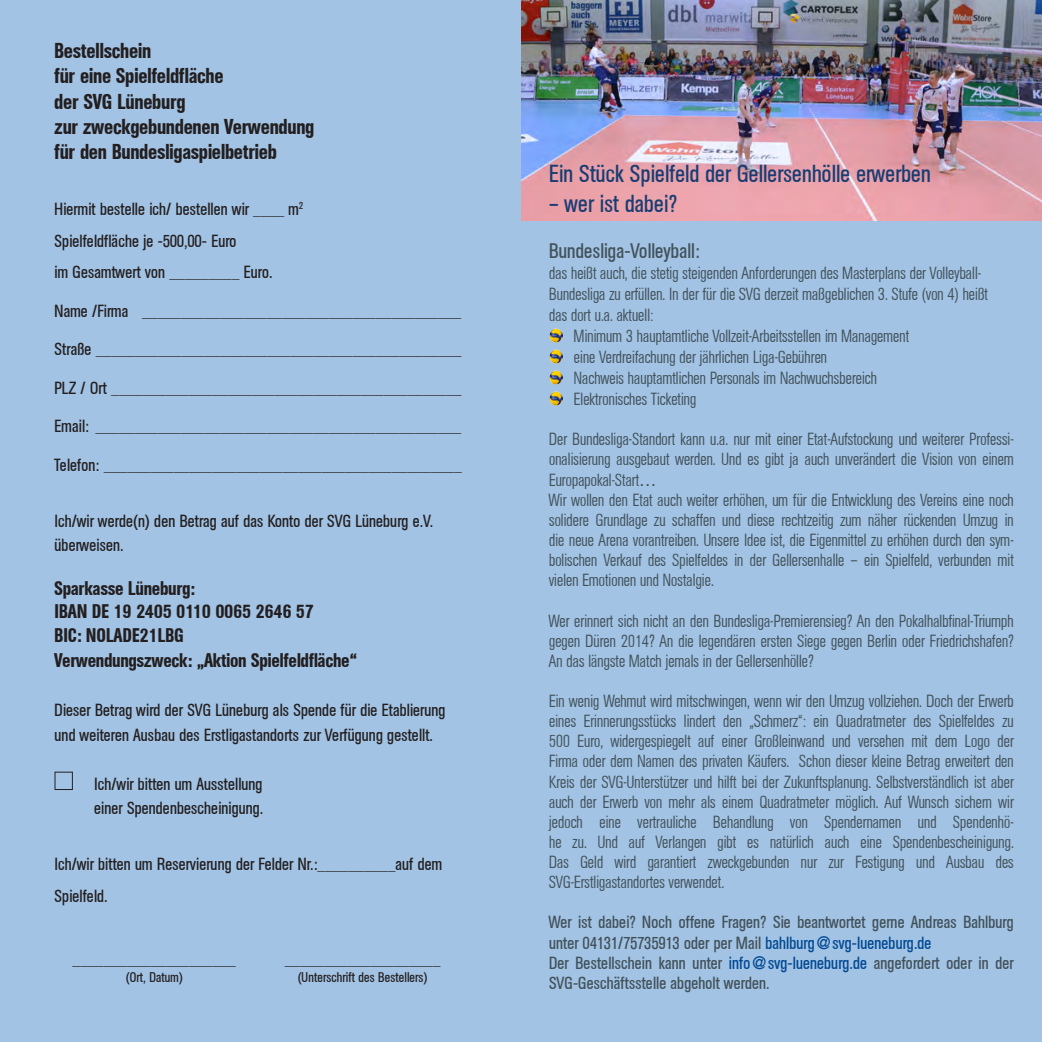
<style>
.page{position:relative;width:1042px;height:1042px;background:#a2c3e4}
.page>*{position:absolute;margin:0;border:0;box-sizing:border-box;transform-origin:0 0}
.t1{font:24.5px "Agent Con DB Normal";color:#193d73}
.t2{font:21px "Agent Con Med DB Normal";color:#231f20}
.t3{font:21px "Agent Con DB Normal";color:#425159}
.t4{font:19.25px "Agent Con Med DB Normal";color:#231f20}
.t5{font:17.5px/20.1px "Agent C Light Normal";color:#425159;text-align:justify}
.t6{font:17.5px/24.5px "Agent Con DB Normal";color:#231f20}
.t7{font:17.5px/20.1px "Agent Con DB Normal";color:#425159}
.t8{font:14px "Agent Con DB Normal";color:#231f20}
.s1{font-size:14px}
.s2{font-size:17.5px}
.s3{color:#014892}
</style>
<div class="page">
<img style="left:521px;top:0;width:521px;height:221px">
<img style="left:549px;top:328px;width:14px;height:14px">
<img style="left:549px;top:349px;width:14px;height:14px">
<img style="left:549px;top:370px;width:14px;height:14px">
<img style="left:549px;top:391px;width:14px;height:14px">
<div style="left:55px;top:772px;width:18px;height:18px;border:1px solid #231f20"></div>
<p class="t2" style="left:55px;top:39px;width:98px">Bestellschein</p>
<p class="t2" style="left:55px;top:64px;width:171px">für eine Spielfeldfläche</p>
<p class="t2" style="left:55px;top:90px;width:132px">der SVG Lüneburg</p>
<p class="t2" style="left:55px;top:115px;width:261px">zur zweckgebundenen Verwendung</p>
<p class="t2" style="left:55px;top:140px;width:224px">für den Bundesligaspielbetrieb</p>
<p class="t6" style="left:55px;top:197px;width:250px">Hiermit bestelle ich/ bestellen wir <span class="s1">____</span> m<sup>2</sup></p>
<p class="t6" style="left:55px;top:228px;width:184px">Spielfeldfläche je -500,00- Euro</p>
<p class="t6" style="left:55px;top:260px;width:219px">im Gesamtwert von <span class="s1">_________</span> Euro.</p>
<p class="t8" style="left:55px;top:304px;width:408px"><span class="s2">Name /Firma</span> _________________________________________</p>
<p class="t8" style="left:55px;top:342px;width:409px"><span class="s2">Straße</span> _______________________________________________</p>
<p class="t8" style="left:55px;top:381px;width:408px"><span class="s2">PLZ / Ort</span> _____________________________________________</p>
<p class="t8" style="left:55px;top:419px;width:408px"><span class="s2">Email:</span> _______________________________________________</p>
<p class="t8" style="left:55px;top:458px;width:409px"><span class="s2">Telefon:</span> ______________________________________________</p>
<p class="t6" style="left:55px;top:508px;width:380px">Ich/wir werde(n) den Betrag auf das Konto der SVG Lüneburg e.V. überweisen.</p>
<p class="t4" style="left:55px;top:578px;width:142px">Sparkasse Lüneburg:</p>
<p class="t4" style="left:55px;top:601px;width:261px">IBAN DE 19 2405 0110 0065 2646 57</p>
<p class="t4" style="left:55px;top:624px;width:131px">BIC: NOLADE21LBG</p>
<p class="t4" style="left:55px;top:649px;width:304px">Verwendungszweck: „Aktion Spielfeldfläche“</p>
<p class="t6" style="left:55px;top:698px;width:392px">Dieser Betrag wird der SVG Lüneburg als Spende für die Etablierung und weiteren Ausbau des Erstligastandorts zur Verfügung gestellt.</p>
<p class="t6" style="left:94px;top:771px;width:171px">Ich/wir bitten um Ausstellung einer Spendenbescheinigung.</p>
<p class="t6" style="left:55px;top:848px;width:389px;line-height:31.5px">Ich/wir bitten um Reservierung der Felder Nr.:<span class="s1">__________</span>auf dem<br>Spielfeld.</p>
<p class="t8" style="left:73px;top:952px;width:165px">_____________________</p>
<p class="t8" style="left:285px;top:952px;width:157px">____________________</p>
<p class="t8" style="left:126px;top:969px;width:59px">(Ort, Datum)</p>
<p class="t8" style="left:298px;top:969px;width:131px">(Unterschrift des Bestellers)</p>
<p class="t1" style="left:549px;top:160px;width:383px">Ein Stück Spielfeld der Gellersenhölle erwerben</p>
<p class="t1" style="left:549px;top:189px;width:130px">– wer ist dabei?</p>
<p class="t3" style="left:549px;top:239px;width:152px">Bundesliga-Volleyball:</p>
<p class="t5" style="left:549px;top:263px;width:440px;line-height:21px;text-align:left">das heißt auch, die stetig steigenden Anforderungen des Masterplans der Volleyball-<br>Bundesliga zu erfüllen. In der für die SVG derzeit maßgeblichen 3. Stufe (von 4) heißt das dort u.a. aktuell:</p>
<p class="t5" style="left:574px;top:326px;width:337px">Minimum 3 hauptamtliche Vollzeit-Arbeitsstellen im Management</p>
<p class="t5" style="left:574px;top:347px;width:255px">eine Verdreifachung der jährlichen Liga-Gebühren</p>
<p class="t5" style="left:574px;top:368px;width:305px">Nachweis hauptamtlichen Personals im Nachwuchsbereich</p>
<p class="t5" style="left:574px;top:389px;width:124px">Elektronisches Ticketing</p>
<p class="t5" style="left:549px;top:429px;width:466px">Der Bundesliga-Standort kann u.a. nur mit einer Etat-Aufstockung und weiterer Professi&shy;onalisierung ausgebaut werden. Und es gibt ja auch unverändert die Vision von einem Europapokal-Start…</p>
<p class="t5" style="left:549px;top:490px;width:466px">Wir wollen den Etat auch weiter erhöhen, um für die Entwicklung des Vereins eine noch solidere Grundlage zu schaffen und diese rechtzeitig zum näher rückenden Umzug in die neue Arena vorantreiben. Unsere Idee ist, die Eigenmittel zu erhöhen durch den sym&shy;bolischen Verkauf des Spielfeldes in der Gellersenhalle – ein Spielfeld, verbunden mit vielen Emotionen und Nostalgie.</p>
<p class="t5" style="left:549px;top:610px;width:466px">Wer erinnert sich nicht an den Bundesliga-Premierensieg? An den Pokalhalbfinal-Triumph gegen Düren 2014? An die legendären ersten Siege gegen Berlin oder Friedrichshafen?<br>An das längste Match jemals in der Gellersenhölle?</p>
<p class="t5" style="left:549px;top:691px;width:466px">Ein wenig Wehmut wird mitschwingen, wenn wir den Umzug vollziehen. Doch der Erwerb eines Erinnerungsstücks lindert den „Schmerz“: ein Quadratmeter des Spielfeldes zu 500 Euro, widergespiegelt auf einer Großleinwand und versehen mit dem Logo der Firma oder dem Namen des privaten Käufers. Schon dieser kleine Betrag erweitert den Kreis der SVG-Unterstützer und hilft bei der Zukunftsplanung. Selbstverständlich ist aber auch der Erwerb von mehr als einem Quadratmeter möglich. Auf Wunsch sichern wir jedoch eine vertrauliche Behandlung von Spendernamen und Spendenhö&shy;he zu. Und auf Verlangen gibt es natürlich auch eine Spendenbescheinigung.<br>Das Geld wird garantiert zweckgebunden nur zur Festigung und Ausbau des SVG-Erstligastandortes verwendet.</p>
<p class="t7" style="left:549px;top:912px;width:466px">Wer ist dabei? Noch offene Fragen? Sie beantwortet gerne Andreas Bahlburg unter 04131/75735913 oder per Mail <span class="s3">bahlburg@svg-lueneburg.de</span></p>
<p class="t7" style="left:549px;top:952px;width:466px">Der Bestellschein kann unter <span class="s3">info@svg-lueneburg.de</span> angefordert oder in der<br>SVG-Geschäftsstelle abgeholt werden.</p>
</div>
